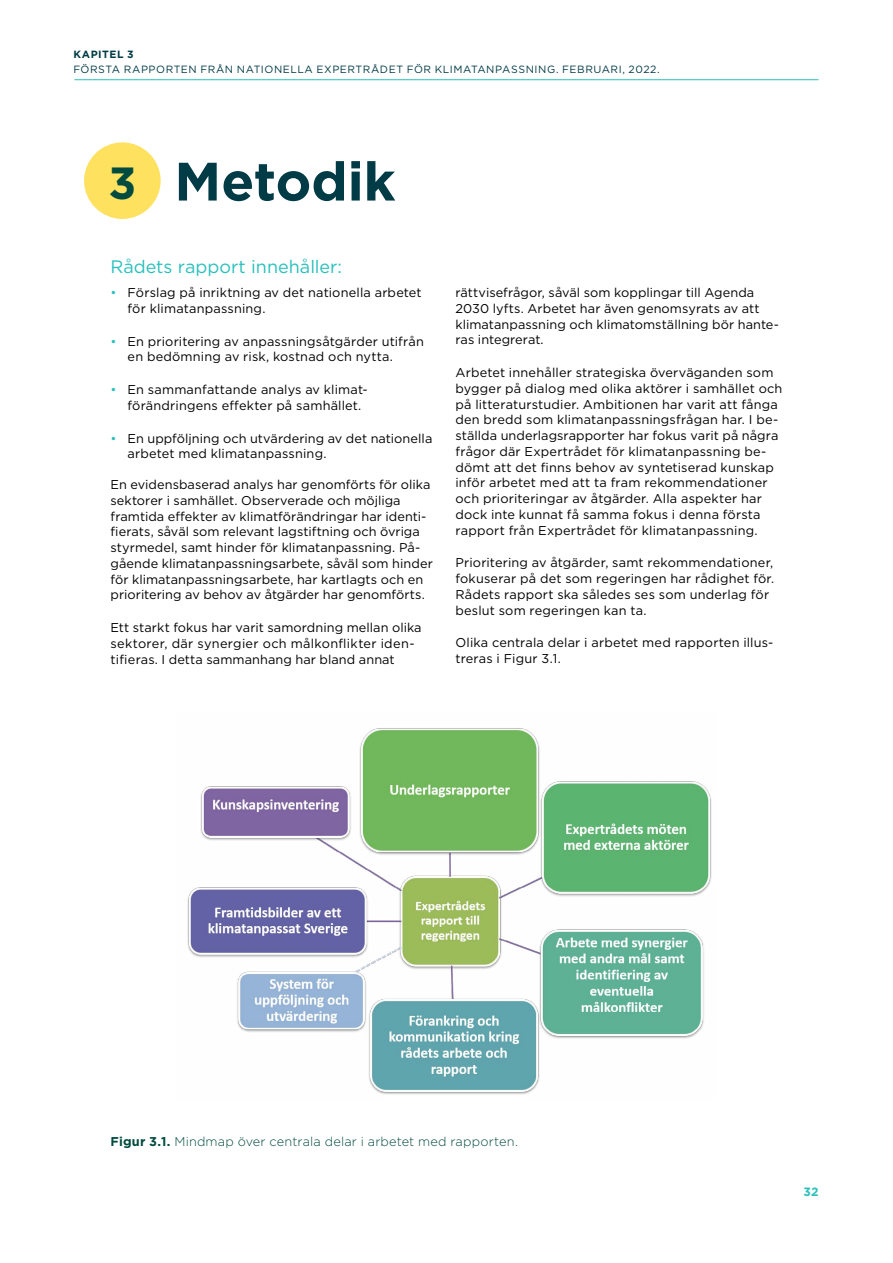
<style>
.page{position:relative;width:893px;height:1263px;background:#fff}
.page>*{position:absolute;margin:0;border:0;box-sizing:border-box;transform-origin:0 0}
.t1{font:700 54px "Gotham";letter-spacing:-.005em;color:#003b46}
.t2{font:700 45px "Gotham";color:#004b3f}
.t3{font:18px "Gotham";color:#29c0bc}
.t4{font:12.75px/15.8px "Gotham";letter-spacing:.005em;color:#000}
.t5{font:300 12.75px "Gotham";letter-spacing:.015em;color:#004b3f}
.t6{font:700 12px "Gotham";color:#29c0bc}
.t7{font:10.5px "Gotham";letter-spacing:.05em;color:#003b46}
.t8{font:700 10.5px "Gotham";letter-spacing:.05em;color:#003b46}
.s1{color:#29c0bc}
.s2{font-weight:700}
</style>
<div class="page">
<hr style="left:74px;top:79px;width:745px;height:1px;background:#29c0bc">
<div style="left:84px;top:142px;width:77px;height:77px;background:#fee15f;border-radius:50%"></div>
<img style="left:187px;top:728px;width:525px;height:367px">
<p class="t8" style="left:73px;top:47px;width:62px">KAPITEL 3</p>
<p class="t7" style="left:73px;top:63px;width:588px">FÖRSTA RAPPORTEN FRÅN NATIONELLA EXPERTRÅDET FÖR KLIMATANPASSNING. FEBRUARI, 2022.</p>
<h2 class="t2" style="left:108px;top:153px;width:29px">3</h2>
<h1 class="t1" style="left:174px;top:146px;width:223px">Metodik</h1>
<h3 class="t3" style="left:111px;top:255px;width:233px">Rådets rapport innehåller:</h3>
<p class="t4" style="left:128px;top:284px;width:296px;text-indent:-17px"><span class="s1">•</span> Förslag på inriktning av det nationella arbetet för klimatanpassning.</p>
<p class="t4" style="left:128px;top:333px;width:298px;text-indent:-17px"><span class="s1">•</span> En prioritering av anpassningsåtgärder utifrån en bedömning av risk, kostnad och nytta.</p>
<p class="t4" style="left:128px;top:381px;width:242px;text-indent:-17px"><span class="s1">•</span> En sammanfattande analys av klimat&shy;förändringens effekter på samhället.</p>
<p class="t4" style="left:128px;top:430px;width:306px;text-indent:-17px"><span class="s1">•</span> En uppföljning och utvärdering av det nationella arbetet med klimatanpassning.</p>
<p class="t4" style="left:111px;top:476px;width:324px">En evidensbaserad analys har genomförts för olika sektorer i samhället. Observerade och möjliga framtida effekter av klimatförändringar har identi&shy;fierats, såväl som relevant lagstiftning och övriga styrmedel, samt hinder för klimatanpassning. På&shy;gående klimatanpassningsarbete, såväl som hinder för klimatanpassningsarbete, har kartlagts och en prioritering av behov av åtgärder har genomförts.</p>
<p class="t4" style="left:111px;top:619px;width:313px">Ett starkt fokus har varit samordning mellan olika sektorer, där synergier och målkonflikter iden&shy;tifieras. I detta sammanhang har bland annat</p>
<p class="t4" style="left:455px;top:284px;width:325px">rättvisefrågor, såväl som kopplingar till Agenda 2030 lyfts. Arbetet har även genomsyrats av att klimatanpassning och klimatomställning bör hante&shy;ras integrerat.</p>
<p class="t4" style="left:455px;top:364px;width:328px">Arbetet innehåller strategiska överväganden som bygger på dialog med olika aktörer i samhället och på litteraturstudier. Ambitionen har varit att fånga den bredd som klimatanpassningsfrågan har. I be&shy;ställda underlagsrapporter har fokus varit på några frågor där Expertrådet för klimatanpassning be&shy;dömt att det finns behov av syntetiserad kunskap inför arbetet med att ta fram rekommendationer och prioriteringar av åtgärder. Alla aspekter har dock inte kunnat få samma fokus i denna första rapport från Expertrådet för klimatanpassning.</p>
<p class="t4" style="left:455px;top:555px;width:320px">Prioritering av åtgärder, samt rekommendationer, fokuserar på det som regeringen har rådighet för.<br>Rådets rapport ska således ses som underlag för beslut som regeringen kan ta.</p>
<p class="t4" style="left:455px;top:635px;width:319px">Olika centrala delar i arbetet med rapporten illus&shy;treras i Figur 3.1.</p>
<p class="t5" style="left:111px;top:1134px;width:409px"><span class="s2">Figur 3.1.</span> Mindmap över centrala delar i arbetet med rapporten.</p>
<p class="t6" style="left:803px;top:1184px;width:17px">32</p>
</div>
